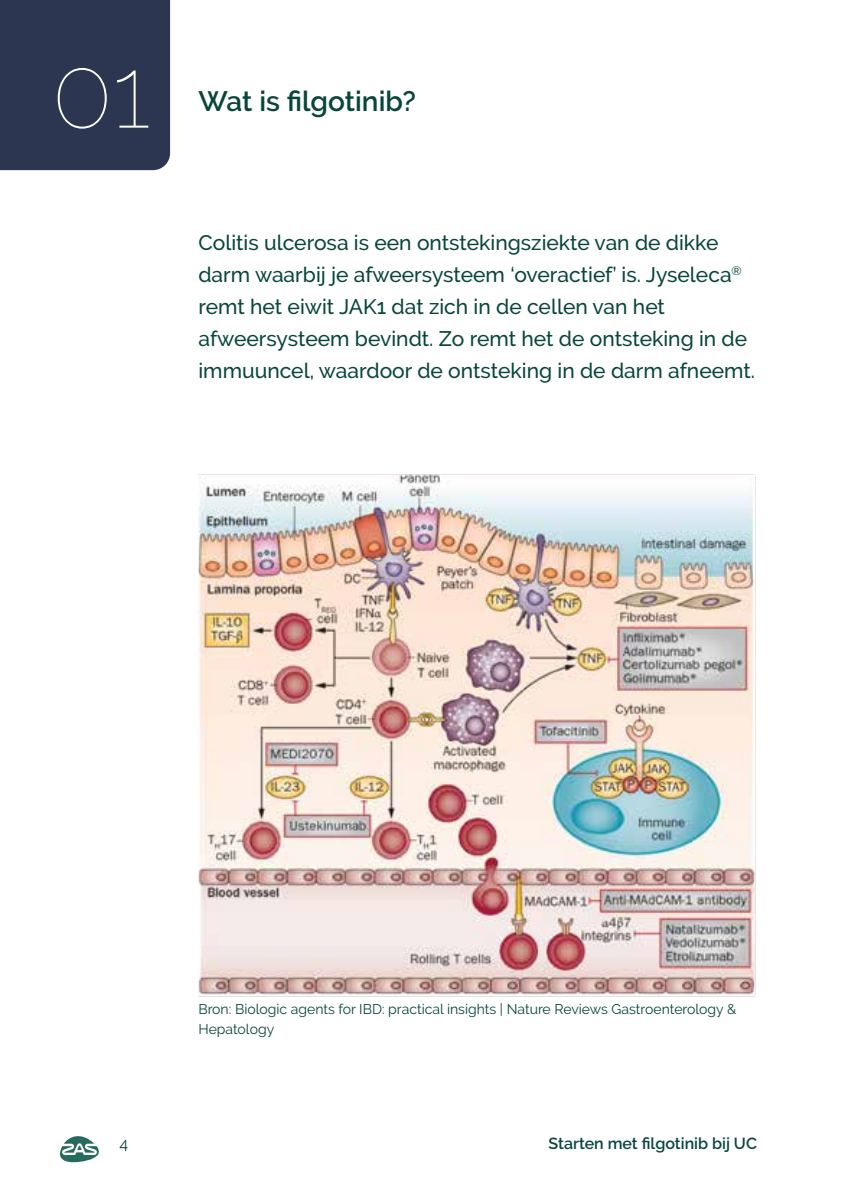
<style>
.page{position:relative;width:842px;height:1191px;background:#fff}
.page>*{position:absolute;margin:0;border:0;box-sizing:border-box;transform-origin:0 0}
.t1{font:100 100px "Raleway";color:#fff}
.t2{font:600 28px "Raleway";color:#08453c}
.t3{font:500 21px/32px "Raleway";color:#08453c}
.t4{font:600 16px "Raleway";color:#08453c}
.t5{font:16px "Raleway";color:#08453c}
.t6{font:14px/20px "Raleway";color:#08453c}
</style>
<div class="page">
<div style="left:0;top:0;width:170px;height:170px;background:#2c3651"></div>
<img style="left:198px;top:474px;width:558px;height:523px">
<svg style="left:60px;top:1136px;width:39px;height:26px"></svg>
<h1 class="t1" style="left:52px;top:34px;width:100px">01</h1>
<h2 class="t2" style="left:198px;top:85px;width:219px">Wat is filgotinib?</h2>
<p class="t3" style="left:198px;top:227px;width:558px">Colitis ulcerosa is een ontstekingsziekte van de dikke darm waarbij je afweersysteem ‘overactief’ is. Jyseleca<sup>® </sup>remt het eiwit JAK1 dat zich in de cellen van het afweersysteem bevindt. Zo remt het de ontsteking in de immuuncel, waardoor de ontsteking in de darm afneemt.</p>
<p class="t6" style="left:198px;top:999px;width:539px">Bron: Biologic agents for IBD: practical insights | Nature Reviews Gastroenterology &amp;<br>Hepatology</p>
<p class="t5" style="left:119px;top:1134px;width:10px">4</p>
<p class="t4" style="left:548px;top:1134px;width:210px">Starten met filgotinib bij UC</p>
</div>
